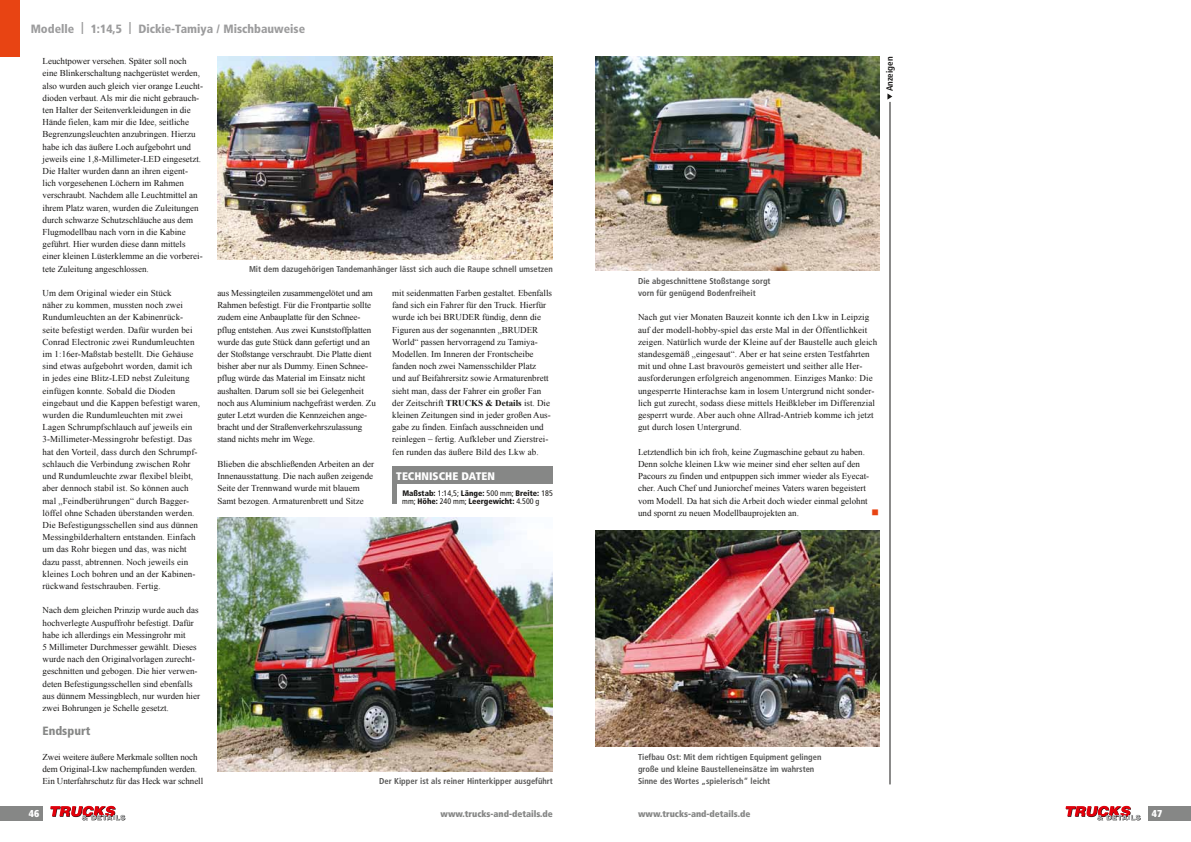
<style>
.page{position:relative;width:1191px;height:842px;background:#fff}
.page>*{position:absolute;margin:0;border:0;box-sizing:border-box;transform-origin:0 0}
.t1{font:900 condensed 12px "Frutiger";color:#9c9c9d}
.t2{font:900 condensed 12px "Frutiger";color:#868786}
.t3{font:900 condensed 11px "Frutiger";color:#fff}
.t4{font:900 condensed 10px "Frutiger";color:#fff}
.t5{font:10px "Wingdings";color:#e84413}
.t6{font:9px/12.2px "Times New Roman";color:#181716}
.t7{font:900 condensed 9px "Frutiger";color:#868786}
.t8{font:700 condensed 9px "Frutiger";color:#181716}
.t9{font:700 condensed 8.5px/12.2px "Frutiger";color:#565655}
.t10{font:900 condensed 8px/8px "Frutiger";color:#181716}
.s1{font-weight:700}
.s2{font-weight:400}
</style>
<div class="page">
<div style="left:1148px;top:806px;width:43px;height:14px;background:#868786"></div>
<svg style="left:1065px;top:806px;width:75px;height:14px"></svg>
<div style="left:0;top:0;width:20px;height:57px;background:#e84413"></div>
<div style="left:0;top:806px;width:43px;height:14px;background:#868786"></div>
<svg style="left:50px;top:806px;width:75px;height:14px"></svg>
<img style="left:595px;top:530px;width:284px;height:217px">
<img style="left:595px;top:57px;width:284px;height:213px">
<img style="left:217px;top:518px;width:336px;height:253px">
<img style="left:217px;top:57px;width:336px;height:202px">
<hr style="left:392px;top:470px;width:4px;height:34px;background:#868786">
<div style="left:392px;top:467px;width:161px;height:17px;background:#868786"></div>
<hr style="left:889px;top:102px;width:1px;height:682px;background:#181716">
<svg style="left:887px;top:93px;width:5px;height:7px"></svg>
<h1 class="t1" style="left:31px;top:21px;width:276px">Modelle | 1:14,5 | Dickie-Tamiya / Mischbauweise</h1>
<p class="t6" style="left:43px;top:55px;width:162px">Leuchtpower versehen. Später soll noch eine Blinkerschaltung nachgerüstet werden, also wurden auch gleich vier orange Leucht&shy;dioden verbaut. Als mir die nicht gebrauch&shy;ten Halter der Seitenverkleidungen in die Hände fielen, kam mir die Idee, seitliche Begrenzungsleuchten anzubringen. Hierzu habe ich das äußere Loch aufgebohrt und jeweils eine 1,8-Millimeter-LED eingesetzt.<br>Die Halter wurden dann an ihren eigent&shy;lich vorgesehenen Löchern im Rahmen verschraubt. Nachdem alle Leuchtmittel an ihrem Platz waren, wurden die Zuleitungen durch schwarze Schutzschläuche aus dem Flugmodellbau nach vorn in die Kabine geführt. Hier wurden diese dann mittels einer kleinen Lüsterklemme an die vorberei&shy;tete Zuleitung angeschlossen.</p>
<p class="t6" style="left:43px;top:287px;width:159px">Um dem Original wieder ein Stück<br>näher zu kommen, mussten noch zwei Rundumleuchten an der Kabinenrück&shy;seite befestigt werden. Dafür wurden bei Conrad Electronic zwei Rundumleuchten im 1:16er-Maßstab bestellt. Die Gehäuse sind etwas aufgebohrt worden, damit ich in jedes eine Blitz-LED nebst Zuleitung einfügen konnte. Sobald die Dioden eingebaut und die Kappen befestigt waren, wurden die Rundumleuchten mit zwei Lagen Schrumpfschlauch auf jeweils ein 3-Millimeter-Messingrohr befestigt. Das hat den Vorteil, dass durch den Schrumpf&shy;schlauch die Verbindung zwischen Rohr und Rundumleuchte zwar flexibel bleibt, aber dennoch stabil ist. So können auch mal „Feindberührungen“ durch Bagger&shy;löffel ohne Schaden überstanden werden.<br>Die Befestigungsschellen sind aus dünnen Messingbilderhaltern entstanden. Einfach um das Rohr biegen und das, was nicht dazu passt, abtrennen. Noch jeweils ein kleines Loch bohren und an der Kabinen&shy;rückwand festschrauben. Fertig.</p>
<p class="t6" style="left:43px;top:604px;width:159px">Nach dem gleichen Prinzip wurde auch das hochverlegte Auspuffrohr befestigt. Dafür habe ich allerdings ein Messingrohr mit<br>5 Millimeter Durchmesser gewählt. Dieses wurde nach den Originalvorlagen zurecht&shy;geschnitten und gebogen. Die hier verwen&shy;deten Befestigungsschellen sind ebenfalls aus dünnem Messingblech, nur wurden hier zwei Bohrungen je Schelle gesetzt.</p>
<h1 class="t2" style="left:43px;top:724px;width:49px">Endspurt</h1>
<p class="t6" style="left:43px;top:751px;width:162px">Zwei weitere äußere Merkmale sollten noch dem Original-Lkw nachempfunden werden.<br>Ein Unterfahrschutz für das Heck war schnell</p>
<p class="t9" style="left:249px;top:263px;width:305px">Mit dem dazugehörigen Tandemanhänger lässt sich auch die Raupe schnell umsetzen</p>
<p class="t6" style="left:217px;top:287px;width:160px">aus Messingteilen zusammengelötet und am Rahmen befestigt. Für die Frontpartie sollte zudem eine Anbauplatte für den Schnee&shy;pflug entstehen. Aus zwei Kunststoffplatten wurde das gute Stück dann gefertigt und an der Stoßstange verschraubt. Die Platte dient bisher aber nur als Dummy. Einen Schnee&shy;pflug würde das Material im Einsatz nicht aushalten. Darum soll sie bei Gelegenheit noch aus Aluminium nachgefräst werden. Zu guter Letzt wurden die Kennzeichen ange&shy;bracht und der Straßenverkehrszulassung stand nichts mehr im Wege.</p>
<p class="t6" style="left:217px;top:458px;width:158px">Blieben die abschließenden Arbeiten an der Innenausstattung. Die nach außen zeigende Seite der Trennwand wurde mit blauem Samt bezogen. Armaturenbrett und Sitze</p>
<p class="t6" style="left:392px;top:287px;width:161px">mit seidenmatten Farben gestaltet. Ebenfalls fand sich ein Fahrer für den Truck. Hierfür wurde ich bei BRUDER fündig, denn die Figuren aus der sogenannten „BRUDER World“ passen hervorragend zu Tamiya-Modellen. Im Inneren der Frontscheibe fanden noch zwei Namensschilder Platz<br>und auf Beifahrersitz sowie Armaturenbrett sieht man, dass der Fahrer ein großer Fan der Zeitschrift <span class="s1">TRUCKS &amp; Details</span> ist. Die kleinen Zeitungen sind in jeder großen Aus&shy;gabe zu finden. Einfach ausschneiden und reinlegen – fertig. Aufkleber und Zierstrei&shy;fen runden das äußere Bild des Lkw ab.</p>
<p class="t3" style="left:396px;top:469px;width:100px">TECHNISCHE DATEN</p>
<p class="t10" style="left:402px;top:489px;width:152px">Maßstab: <span class="s2">1:14,5;</span> Länge: <span class="s2">500 mm;</span> Breite: <span class="s2">185 mm;</span> Höhe: <span class="s2">240 mm;</span> Leergewicht: <span class="s2">4.500 g</span></p>
<p class="t9" style="left:379px;top:775px;width:175px">Der Kipper ist als reiner Hinterkipper ausgeführt</p>
<p class="t4" style="left:29px;top:807px;width:12px">46</p>
<p class="t7" style="left:440px;top:808px;width:114px">www.trucks-and-details.de</p>
<p class="t9" style="left:638px;top:275px;width:134px">Die abgeschnittene Stoßstange sorgt vorn für genügend Bodenfreiheit</p>
<p class="t8" style="left:884px;top:91px;width:36px;rotate:-90deg">Anzeigen</p>
<p class="t6" style="left:638px;top:311px;width:241px">Nach gut vier Monaten Bauzeit konnte ich den Lkw in Leipzig auf der modell-hobby-spiel das erste Mal in der Öffentlichkeit zeigen. Natürlich wurde der Kleine auf der Baustelle auch gleich standesgemäß „eingesaut“. Aber er hat seine ersten Testfahrten mit und ohne Last bravourös gemeistert und seither alle Her&shy;ausforderungen erfolgreich angenommen. Einziges Manko: Die ungesperrte Hinterachse kam in losem Untergrund nicht sonder&shy;lich gut zurecht, sodass diese mittels Heißkleber im Differenzial gesperrt wurde. Aber auch ohne Allrad-Antrieb komme ich jetzt gut durch losen Untergrund.</p>
<p class="t6" style="left:638px;top:445px;width:233px">Letztendlich bin ich froh, keine Zugmaschine gebaut zu haben.<br>Denn solche kleinen Lkw wie meiner sind eher selten auf den Pacours zu finden und entpuppen sich immer wieder als Eyecat&shy;cher. Auch Chef und Juniorchef meines Vaters waren begeistert vom Modell. Da hat sich die Arbeit doch wieder einmal gelohnt und spornt zu neuen Modellbauprojekten an.</p>
<p class="t5" style="left:871px;top:507px;width:9px">■</p>
<p class="t9" style="left:638px;top:751px;width:185px">Tiefbau Ost: Mit dem richtigen Equipment gelingen große und kleine Baustelleneinsätze im wahrsten<br>Sinne des Wortes „spielerisch“ leicht</p>
<p class="t7" style="left:638px;top:808px;width:114px">www.trucks-and-details.de</p>
<p class="t4" style="left:1152px;top:807px;width:12px">47</p>
</div>
